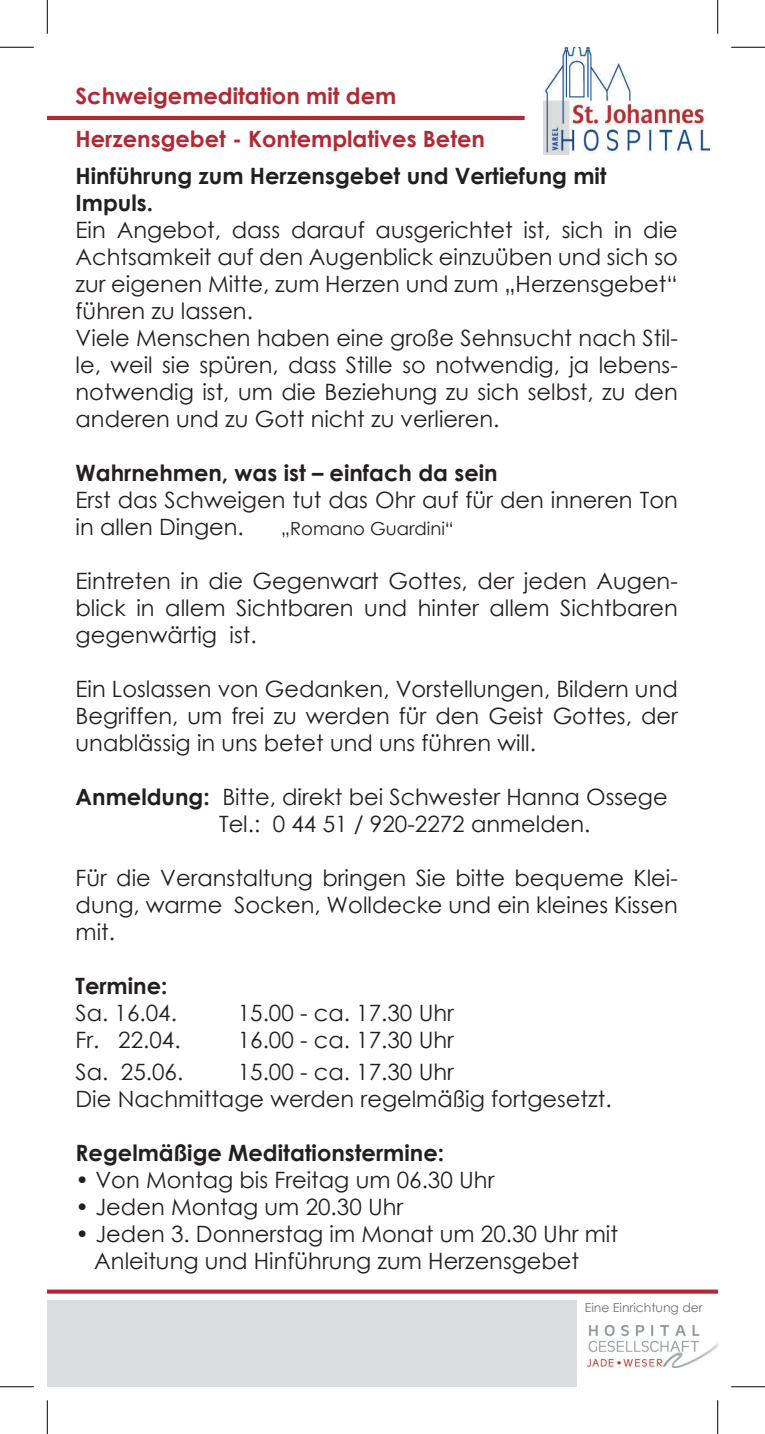
<style>
.page{position:relative;width:765px;height:1434px;background:#fff}
.page>*{position:absolute;margin:0;border:0;box-sizing:border-box;transform-origin:0 0}
.t1{font:22.5px/27px "Century Gothic";color:#231f20}
.t2{font:700 22.5px/27px "Century Gothic";color:#231f20}
.t3{font:700 22.5px/42.8px "Century Gothic";color:#b12934}
.t4{font:18px "Century Gothic";color:#231f20}
.t5{font:12.38px "Century Gothic";color:#6c6d70}
.s1{font-weight:700}
</style>
<div class="page">
<div style="left:47px;top:1289px;width:670px;height:5px;background:#b12934"></div>
<div style="left:47px;top:1300px;width:529px;height:87px;background:#dcdddf"></div>
<hr style="left:47px;top:116px;width:477px;height:4px;background:#b12934">
<img style="left:543px;top:47px;width:166px;height:108px">
<img style="left:587px;top:1326px;width:130px;height:41px">
<hr style="left:0;top:47px;width:34px;height:1px;background:#000">
<hr style="left:730px;top:47px;width:34px;height:1px;background:#000">
<hr style="left:0;top:1386px;width:34px;height:1px;background:#000">
<hr style="left:730px;top:1386px;width:34px;height:1px;background:#000">
<hr style="left:47px;top:0;width:1px;height:34px;background:#000">
<hr style="left:47px;top:1400px;width:1px;height:34px;background:#000">
<hr style="left:717px;top:0;width:1px;height:34px;background:#000">
<hr style="left:717px;top:1400px;width:1px;height:34px;background:#000">
<p class="t3" style="left:75px;top:73px;width:411px">Schweigemeditation mit dem<br>Herzensgebet - Kontemplatives Beten</p>
<p class="t2" style="left:75px;top:161px;width:532px">Hinführung zum Herzensgebet und Vertiefung mit<br>Impuls.</p>
<p class="t1" style="left:75px;top:216px;width:603px">Ein Angebot, dass darauf ausgerichtet ist, sich in die Achtsamkeit auf den Augenblick einzuüben und sich so zur eigenen Mitte, zum Herzen und zum „Herzensgebet“ führen zu lassen.<br>Viele Menschen haben eine große Sehnsucht nach Stil&shy;le, weil sie spüren, dass Stille so notwendig, ja lebens&shy;notwendig ist, um die Beziehung zu sich selbst, zu den anderen und zu Gott nicht zu verlieren.</p>
<p class="t2" style="left:75px;top:458px;width:423px">Wahrnehmen, was ist – einfach da sein</p>
<p class="t1" style="left:75px;top:486px;width:603px">Erst das Schweigen tut das Ohr auf für den inneren Ton in allen Dingen.</p>
<p class="t4" style="left:281px;top:516px;width:174px">„Romano Guardini“</p>
<p class="t1" style="left:75px;top:567px;width:603px;text-align:justify">Eintreten in die Gegenwart Gottes, der jeden Augen&shy;blick in allem Sichtbaren und hinter allem Sichtbaren gegenwärtig ist.</p>
<p class="t1" style="left:75px;top:675px;width:603px;text-align:justify">Ein Loslassen von Gedanken, Vorstellungen, Bildern und Begriffen, um frei zu werden für den Geist Gottes, der unablässig in uns betet und uns führen will.</p>
<p class="t1" style="left:219px;top:783px;width:450px;text-indent:-143px"><span class="s1">Anmeldung:</span> Bitte, direkt bei Schwester Hanna Ossege<br>Tel.: 0 44 51 / 920-2272 anmelden.</p>
<p class="t1" style="left:75px;top:864px;width:603px;text-align:justify">Für die Veranstaltung bringen Sie bitte bequeme Klei&shy;dung, warme Socken, Wolldecke und ein kleines Kissen mit.</p>
<p class="t2" style="left:75px;top:971px;width:93px">Termine:</p>
<p class="t1" style="left:75px;top:999px;width:103px">Sa. 16.04.</p>
<p class="t1" style="left:237px;top:999px;width:217px">15.00 - ca. 17.30 Uhr</p>
<p class="t1" style="left:75px;top:1026px;width:106px">Fr. 22.04.</p>
<p class="t1" style="left:237px;top:1026px;width:217px">16.00 - ca. 17.30 Uhr</p>
<p class="t1" style="left:75px;top:1058px;width:109px">Sa. 25.06.</p>
<p class="t1" style="left:75px;top:1058px;width:537px;text-align:center">15.00 - ca. 17.30 Uhr<br>Die Nachmittage werden regelmäßig fortgesetzt.</p>
<p class="t2" style="left:75px;top:1138px;width:370px">Regelmäßige Meditationstermine:</p>
<p class="t1" style="left:75px;top:1166px;width:420px">• Von Montag bis Freitag um 06.30 Uhr</p>
<p class="t1" style="left:75px;top:1193px;width:329px">• Jeden Montag um 20.30 Uhr</p>
<p class="t1" style="left:94px;top:1220px;width:525px;text-indent:-19px">• Jeden 3. Donnerstag im Monat um 20.30 Uhr mit<br>Anleitung und Hinführung zum Herzensgebet</p>
<p class="t5" style="left:584px;top:1299px;width:119px">Eine Einrichtung der</p>
</div>
